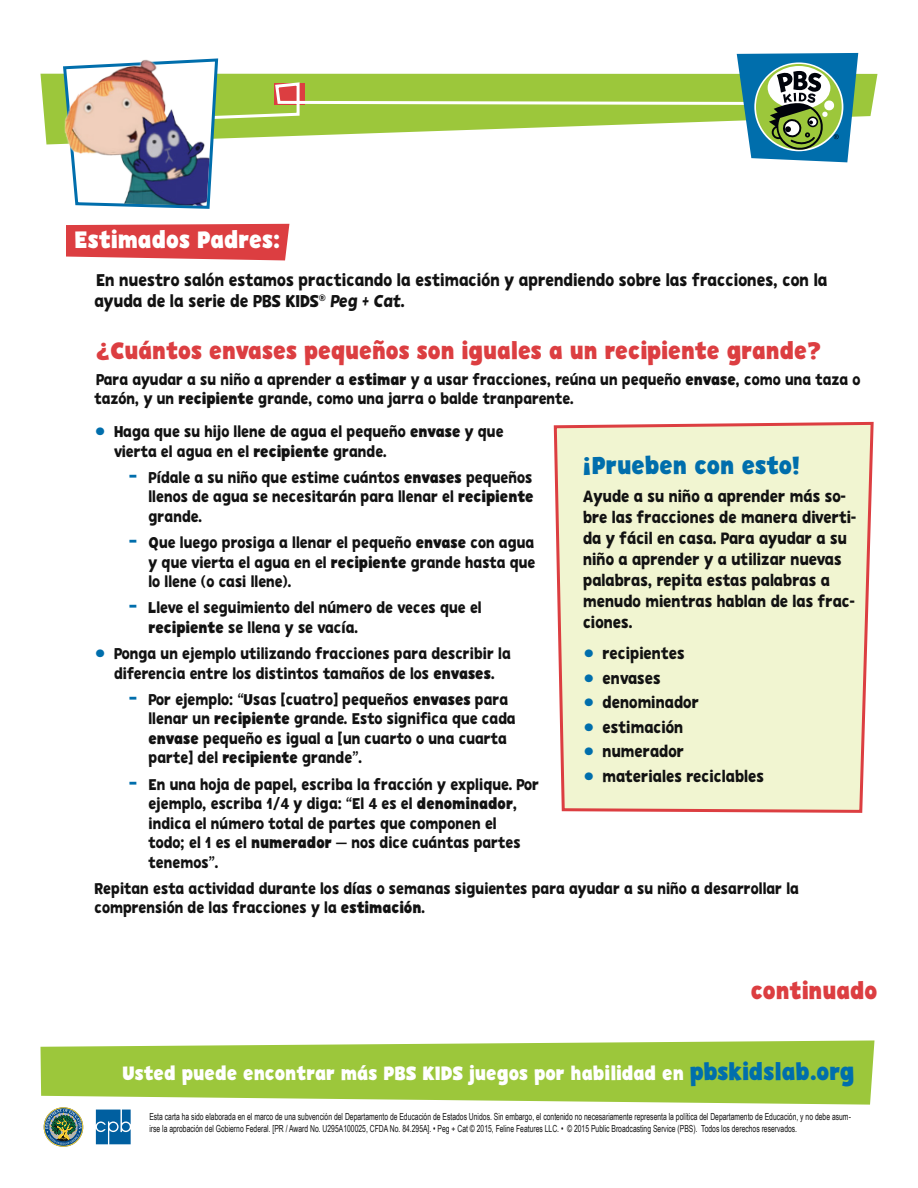
<style>
.page{position:relative;width:918px;height:1188px;background:#fff}
.page>*{position:absolute;margin:0;border:0;box-sizing:border-box;transform-origin:0 0}
.t1{font:700 24.75px "PBSKIDS Headline";color:#006eac;scale:.95 1}
.t2{font:700 24px "PBSKIDS Headline";color:#dc3e41;scale:.95 1}
.t3{font:700 24px "PBSKIDS Headline";color:#fff;scale:.95 1}
.t4{font:700 19.5px "PBSKIDS Headline";color:#fff;scale:.95 1}
.t5{font:17.25px/21px "PBSKIDS Headline";color:#121212;scale:.95 1}
.t6{font:16.5px/21px "PBSKIDS Headline";color:#121212;scale:.95 1}
.t7{font:15.75px/19.5px "PBSKIDS Headline";color:#121212;scale:.95 1}
.t8{font:9.75px/11.7px "Arial Narrow";color:#121212;scale:.85 1}
.s1{font-weight:700}
.s2{font-size:27px;color:#006eac}
.s3{font-size:21px;color:#006eac}
.s4{font-size:24px;color:#006eac}
</style>
<div class="page">
<svg style="left:40px;top:74px;width:838px;height:70px;fill:#9cc73b"></svg>
<svg style="left:61px;top:53px;width:797px;height:156px"></svg>
<img style="left:63px;top:53px;width:152px;height:153px">
<svg style="left:66px;top:224px;width:223px;height:36px;background:#de494c"></svg>
<div style="left:44px;top:1107px;width:39px;height:40px;border:1px solid #fad032;border-radius:50%"></div>
<svg style="left:45px;top:1109px;width:37px;height:36px"></svg>
<svg style="left:96px;top:1110px;width:35px;height:34px"></svg>
<svg style="left:553px;top:421px;width:321px;height:392px;background:#f0efce"></svg>
<svg style="left:40px;top:1040px;width:834px;height:65px;background:#a9ce54"></svg>
<h2 class="t3" style="left:75px;top:224px;width:218px">Estimados Padres:</h2>
<p class="t5" style="left:94px;top:269px;width:773px">En nuestro salón estamos practicando la estimación y aprendiendo sobre las fracciones, con la ayuda de la serie de PBS KIDS<sup>®</sup> Peg + Cat.</p>
<h2 class="t2" style="left:96px;top:336px;width:765px">¿Cuántos envases pequeños son iguales a un recipiente grande?</h2>
<p class="t7" style="left:95px;top:369px;width:808px">Para ayudar a su niño a aprender a <span class="s1">estimar</span> y a usar fracciones, reúna un pequeño <span class="s1">envase</span>, como una taza o tazón, y un <span class="s1">recipiente</span> grande, como una jarra o balde tranparente.</p>
<p class="t7" style="left:114px;top:422px;width:412px;text-indent:-20px"><span class="s2">•</span> Haga que su hijo llene de agua el pequeño <span class="s1">envase</span> y que vierta el agua en el <span class="s1">recipiente</span> grande.</p>
<p class="t7" style="left:148px;top:468px;width:407px;text-align:justify;text-indent:-20px"><span class="s3">-</span> Pídale a su niño que estime cuántos <span class="s1">envases</span> pequeños llenos de agua se necesitarán para llenar el <span class="s1">recipiente </span>grande.</p>
<p class="t7" style="left:148px;top:533px;width:409px;text-align:justify;text-indent:-20px"><span class="s3">-</span> Que luego prosiga a llenar el pequeño <span class="s1">envase</span> con agua y que vierta el agua en el <span class="s1">recipiente</span> grande hasta que lo llene (o casi llene).</p>
<p class="t7" style="left:148px;top:598px;width:352px;text-indent:-20px"><span class="s3">-</span> Lleve el seguimiento del número de veces que el <span class="s1">recipiente</span> se llena y se vacía.</p>
<p class="t7" style="left:94px;top:644px;width:440px;text-align:center"><span class="s2">•</span> Ponga un ejemplo utilizando fracciones para describir la diferencia entre los distintos tamaños de los <span class="s1">envases</span>.</p>
<p class="t7" style="left:148px;top:690px;width:388px;text-indent:-20px"><span class="s3">-</span> Por ejemplo: “Usas [cuatro] pequeños <span class="s1">envases</span> para llenar un <span class="s1">recipiente</span> grande. Esto significa que cada <span class="s1">envase</span> pequeño es igual a [un cuarto o una cuarta parte] del <span class="s1">recipiente</span> grande”.</p>
<p class="t7" style="left:148px;top:774px;width:413px;text-indent:-20px"><span class="s3">-</span> En una hoja de papel, escriba la fracción y explique. Por ejemplo, escriba 1/4 y diga: “El 4 es el <span class="s1">denominador</span>, indica el número total de partes que componen el<br>todo; el 1 es el <span class="s1">numerador</span> — nos dice cuántas partes tenemos”.</p>
<p class="t7" style="left:95px;top:879px;width:743px">Repitan esta actividad durante los días o semanas siguientes para ayudar a su niño a desarrollar la comprensión de las fracciones y la <span class="s1">estimación</span>.</p>
<h1 class="t1" style="left:583px;top:450px;width:231px">¡Prueben con esto!</h1>
<p class="t6" style="left:583px;top:486px;width:289px">Ayude a su niño a aprender más so&shy;bre las fracciones de manera diverti&shy;da y fácil en casa. Para ayudar a su niño a aprender y a utilizar nuevas palabras, repita estas palabras a menudo mientras hablan de las frac&shy;ciones.</p>
<p class="t6" style="left:583px;top:643px;width:108px"><span class="s2">•</span> recipientes</p>
<p class="t6" style="left:583px;top:668px;width:83px"><span class="s2">•</span> envases</p>
<p class="t6" style="left:583px;top:692px;width:124px"><span class="s2">•</span> denominador</p>
<p class="t6" style="left:583px;top:716px;width:107px"><span class="s2">•</span> estimación</p>
<p class="t6" style="left:583px;top:741px;width:108px"><span class="s2">•</span> numerador</p>
<p class="t6" style="left:583px;top:765px;width:192px"><span class="s2">•</span> materiales reciclables</p>
<h2 class="t2" style="left:751px;top:976px;width:135px">continuado</h2>
<p class="t4" style="left:122px;top:1061px;width:772px">Usted puede encontrar más PBS KIDS juegos por habilidad en <span class="s4">pbskidslab.org</span></p>
<p class="t8" style="left:149px;top:1110px;width:827px">Esta carta ha sido elaborada en el marco de una subvención del Departamento de Educación de Estados Unidos. Sin embargo, el contenido no necesariamente representa la política del Departamento de Educación, y no debe asum&shy;irse la aprobación del Gobierno Federal. [PR / Award No. U295A100025, CFDA No. 84.295A]. • Peg + Cat © 2015, Feline Features LLC. • © 2015 Public Broadcasting Service (PBS). Todos los derechos reservados.</p>
</div>
